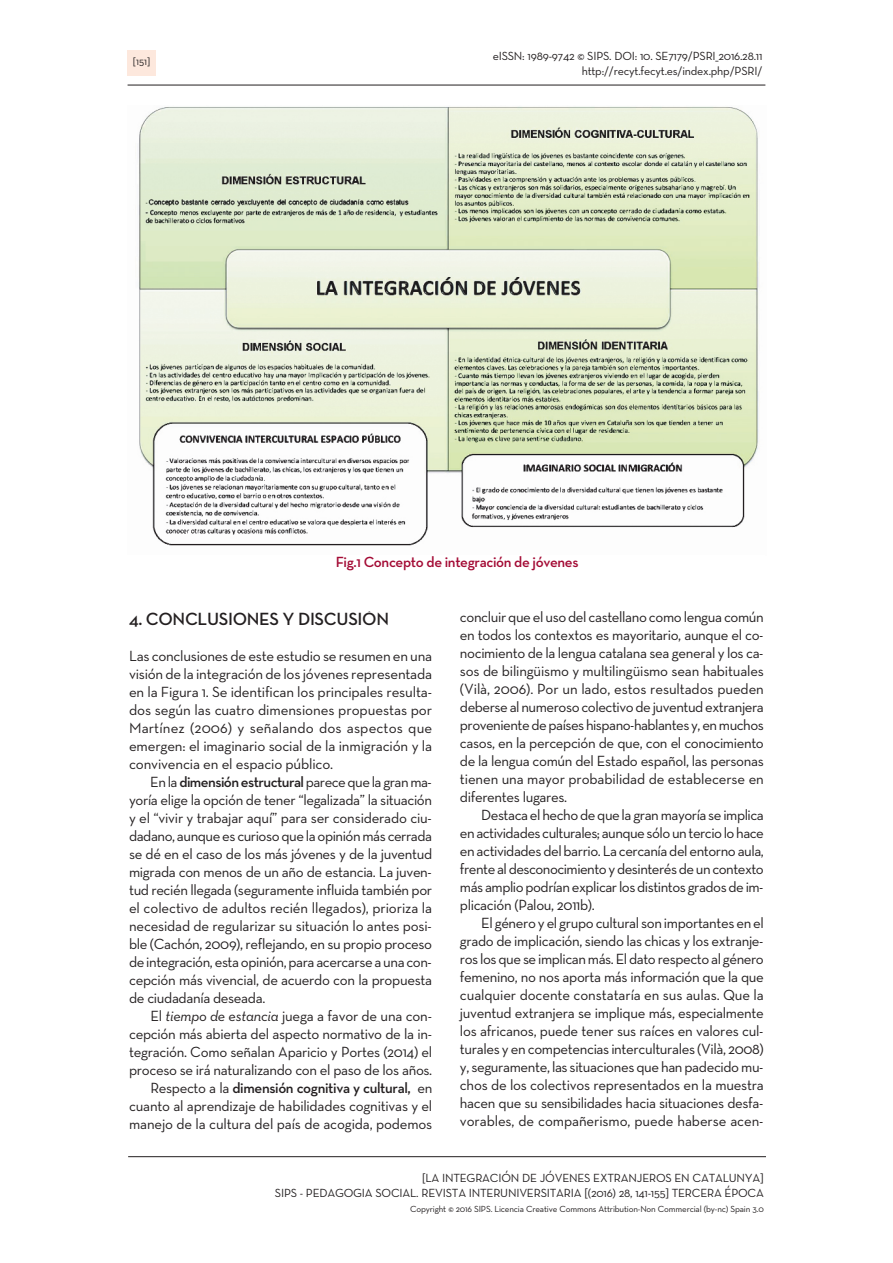
<style>
.page{position:relative;width:893px;height:1263px;background:#fff}
.page>*{position:absolute;margin:0;border:0;box-sizing:border-box;transform-origin:0 0}
.t1{font:600 18px "Neutra Text";letter-spacing:-.02em;color:#231f20}
.t2{font:15px/18px "Neutra Text";letter-spacing:-.02em;color:#231f20;text-align:justify}
.t3{font:600 15px "Neutra Text";letter-spacing:-.025em;color:#a30a34}
.t4{font:12px/15px "Neutra Text";letter-spacing:-.02em;color:#231f20;text-align:right}
.t5{font:10.5px "Neutra Text";color:#231f20}
.t6{font:9px "Neutra Text";letter-spacing:-.02em;color:#231f20}
.s1{font-weight:600}
.s2{font-style:italic}
</style>
<div class="page">
<hr style="left:128px;top:1156px;width:638px;height:1px;background:#231f20">
<hr style="left:128px;top:85px;width:637px;height:1px;background:#231f20">
<div style="left:128px;top:50px;width:28px;height:25px;background:#fde8dd"></div>
<img style="left:138px;top:106px;width:622px;height:440px">
<p class="t5" style="left:133px;top:56px;width:19px">[151]</p>
<p class="t4" style="left:493px;top:48px;width:271px">eISSN: 1989-9742 © SIPS. DOI: 10. SE7179/PSRI_2016.28.11 http://recyt.fecyt.es/index.php/PSRI/</p>
<p class="t3" style="left:336px;top:553px;width:244px">Fig.1 Concepto de integración de jóvenes</p>
<p class="t1" style="left:129px;top:608px;width:261px">4. CONCLUSIONES Y DISCUSIÓN</p>
<p class="t2" style="left:129px;top:646px;width:305px">Las conclusiones de este estudio se resumen en una visión de la integración de los jóvenes representada en la Figura 1. Se identifican los principales resulta&shy;dos según las cuatro dimensiones propuestas por Martínez (2006) y señalando dos aspectos que emergen: el imaginario social de la inmigración y la convivencia en el espacio público.</p>
<p class="t2" style="left:129px;top:772px;width:305px;text-indent:21px">Enla<span class="s1">dimensiónestructural</span>parecequelagranma&shy;yoría elige la opción de tener “legalizada” la situación y el “vivir y trabajar aquí” para ser considerado ciu&shy;dadano, aunquees curiosoquelaopiniónmás cerrada se dé en el caso de los más jóvenes y de la juventud migrada con menos de un año de estancia. La juven&shy;tud recién llegada (seguramente influida también por el colectivo de adultos recién llegados), prioriza la necesidad de regularizar su situación lo antes posi&shy;ble (Cachón, 2009), reflejando, en su propio proceso deintegración,estaopinión,para acercarseauna con&shy;cepción más vivencial, de acuerdo con la propuesta de ciudadanía deseada.</p>
<p class="t2" style="left:129px;top:1006px;width:305px;text-align:right">El <span class="s2">tiempo de estancia</span> juega a favor de una con&shy;cepción más abierta del aspecto normativo de la in&shy;tegración. Como señalan Aparicio y Portes (2014) el proceso se irá naturalizando con el paso de los años.<br>Respecto a la <span class="s1">dimensión cognitiva y cultural,</span> en cuanto al aprendizaje de habilidades cognitivas y el manejo de la cultura del país de acogida, podemos</p>
<p class="t4" style="left:275px;top:1170px;width:491px">[LA INTEGRACIÓN DE JÓVENES EXTRANJEROS EN CATALUNYA]<br>SIPS - PEDAGOGIA SOCIAL. REVISTA INTERUNIVERSITARIA [(2016) 28, 141-155] TERCERA ÉPOCA</p>
<p class="t6" style="left:410px;top:1203px;width:355px">Copyright © 2016 SIPS. Licencia Creative Commons Attribution-Non Commercial (by-nc) Spain 3.0</p>
<p class="t2" style="left:460px;top:608px;width:305px">concluirqueelusodel castellanocomolengua común en todos los contextos es mayoritario, aunque el co&shy;nocimiento de la lengua catalana sea general y los ca&shy;sos de bilingüismo y multilingüismo sean habituales (Vilà, 2006). Por un lado, estos resultados pueden debersealnumerosocolectivodejuventudextranjera provenientedepaíseshispano-hablantes y,enmuchos casos, en la percepción de que, con el conocimiento de la lengua común del Estado español, las personas tienen una mayor probabilidad de establecerse en diferentes lugares.</p>
<p class="t2" style="left:460px;top:806px;width:305px;text-indent:21px">Destacaelhechodequela granmayoría seimplica enactividades culturales;aunquesólounterciolohace enactividadesdelbarrio.La cercaníadelentornoaula, frentealdesconocimientoydesinterésdeuncontexto más ampliopodríanexplicarlosdistintos gradosdeim&shy;plicación (Palou, 2011b).</p>
<p class="t2" style="left:460px;top:914px;width:305px;text-indent:21px">El géneroyel grupocultural sonimportantesenel grado de implicación, siendo las chicas y los extranje&shy;ros losqueseimplicanmás.Eldatorespectoal género femenino, no nos aporta más información que la que cualquier docente constataría en sus aulas. Que la juventud extranjera se implique más, especialmente los africanos, puede tener sus raíces en valores cul&shy;turales y en competencias interculturales (Vilà, 2008) y, seguramente, las situacionesquehanpadecidomu&shy;chos de los colectivos representados en la muestra hacen que su sensibilidades hacia situaciones desfa&shy;vorables, de compañerismo, puede haberse acen-</p>
</div>
